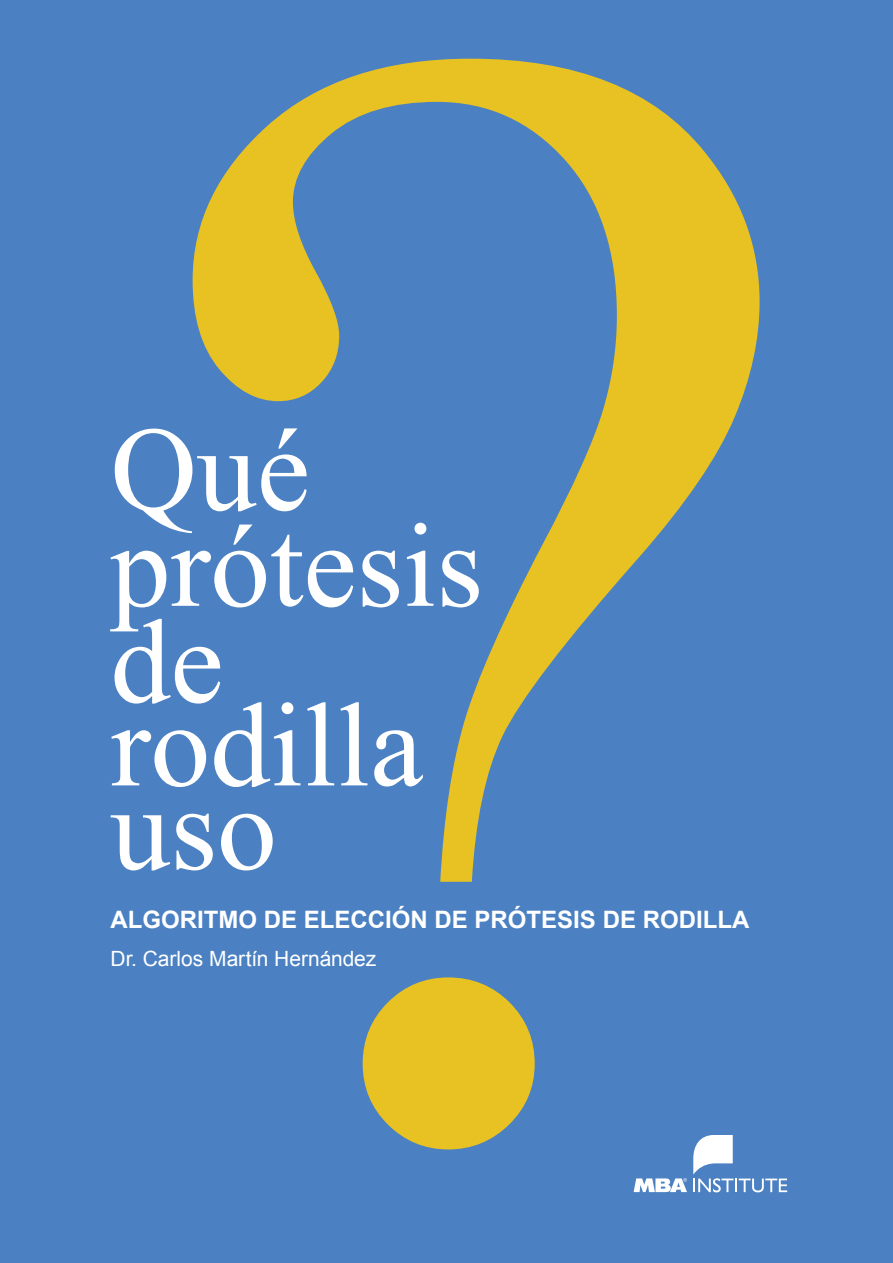
<style>
.page{position:relative;width:893px;height:1263px;background:#4b81c2}
.page>*{position:absolute;margin:0;border:0;box-sizing:border-box;transform-origin:0 0}
.t1{font:119.7px/96.1px "Times New Roman";color:#fff}
.t2{font:700 24px "Arial";color:#fff}
.t3{font:21px "Arial";letter-spacing:-.005em;color:#fff}
</style>
<div class="page">
<svg style="left:193px;top:59px;width:567px;height:823px"></svg>
<svg style="left:363px;top:977px;width:172px;height:172px"></svg>
<svg style="left:634px;top:1178px;width:53px;height:14px"></svg>
<svg style="left:693px;top:1135px;width:94px;height:57px"></svg>
<h1 class="t1" style="left:111px;top:420px;width:374px">Qué prótesis de</h1>
<h1 class="t1" style="left:111px;top:695px;width:314px">rodilla</h1>
<h1 class="t1" style="left:111px;top:779px;width:168px">uso</h1>
<p class="t2" style="left:111px;top:904px;width:640px">ALGORITMO DE ELECCIÓN DE PRÓTESIS DE RODILLA</p>
<p class="t3" style="left:111px;top:944px;width:267px">Dr. Carlos Martín Hernández</p>
</div>
